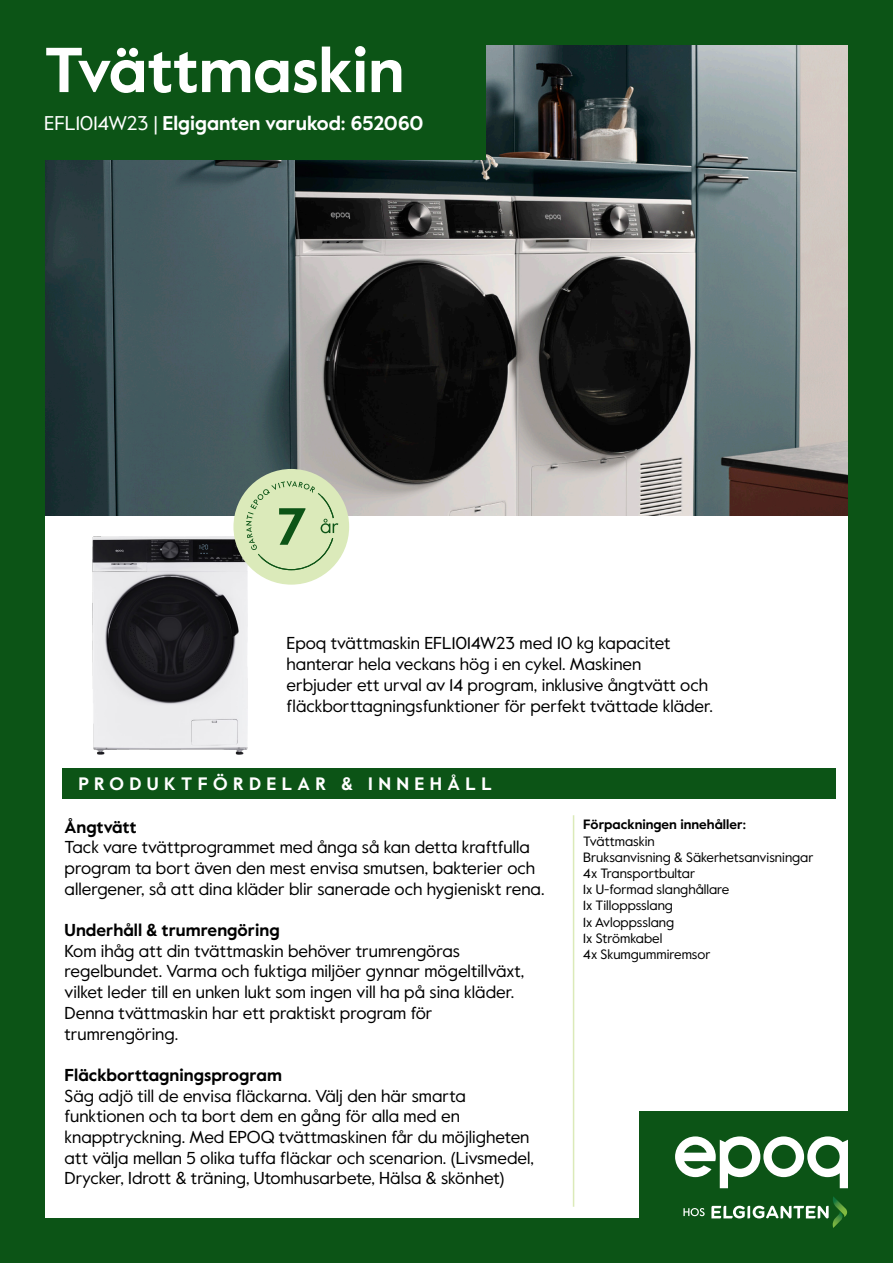
<style>
.page{position:relative;width:893px;height:1263px;background:#0c5416}
.page>*{position:absolute;margin:0;border:0;box-sizing:border-box;transform-origin:0 0}
.t1{font:700 63.3px "Value EPOQ";color:#fff}
.t2{font:700 19.8px "Value EPOQ";color:#fff}
.t3{font:700 18px "Value EPOQ";letter-spacing:.3em;color:#fff}
.t4{font:17.25px/20.7px "Value EPOQ";color:#000}
.t5{font:700 17.25px "Value EPOQ";color:#000}
.t6{font:13.5px "Value EPOQ";color:#000}
.t7{font:700 13.5px "Value EPOQ";color:#000}
.s1{font-weight:400}
</style>
<div class="page">
<div style="left:45px;top:45px;width:803px;height:1173px;background:#fff"></div>
<img style="left:92px;top:536px;width:156px;height:218px">
<div style="left:62px;top:768px;width:774px;height:30px;background:#0c5416"></div>
<div style="left:639px;top:1111px;width:254px;height:152px;background:#0c5416"></div>
<svg style="left:683px;top:1208px;width:22px;height:8px"></svg>
<svg style="left:675px;top:1136px;width:173px;height:52px"></svg>
<svg style="left:711px;top:1196px;width:136px;height:32px"></svg>
<img style="left:45px;top:45px;width:803px;height:471px">
<div style="left:30px;top:9px;width:455px;height:150px;background:#0c5416"></div>
<div style="left:233px;top:469px;width:116px;height:116px;background:#dbeaba;border-radius:50%"></div>
<svg style="left:246px;top:481px;width:92px;height:89px"></svg>
<hr style="left:573px;top:815px;width:1px;height:392px;background:#dbeab9">
<p class="t1" style="left:44px;top:26px;width:362px">Tvättmaskin</p>
<p class="t2" style="left:44px;top:109px;width:381px"><span class="s1">EFL1014W23 |</span> Elgiganten varukod: 652060</p>
<p class="t4" style="left:287px;top:633px;width:428px">Epoq tvättmaskin EFL1014W23 med 10 kg kapacitet hanterar hela veckans hög i en cykel. Maskinen<br>erbjuder ett urval av 14 program, inklusive ångtvätt och fläckborttagningsfunktioner för perfekt tvättade kläder.</p>
<p class="t3" style="left:78px;top:771px;width:415px">PRODUKTFÖRDELAR &amp; INNEHÅLL</p>
<p class="t5" style="left:65px;top:814px;width:74px">Ångtvätt</p>
<p class="t4" style="left:65px;top:836px;width:481px">Tack vare tvättprogrammet med ånga så kan detta kraftfulla program ta bort även den mest envisa smutsen, bakterier och allergener, så att dina kläder blir sanerade och hygieniskt rena.</p>
<p class="t5" style="left:65px;top:918px;width:217px">Underhåll &amp; trumrengöring</p>
<p class="t4" style="left:65px;top:940px;width:461px">Kom ihåg att din tvättmaskin behöver trumrengöras regelbundet. Varma och fuktiga miljöer gynnar mögeltillväxt, vilket leder till en unken lukt som ingen vill ha på sina kläder.<br>Denna tvättmaskin har ett praktiskt program för trumrengöring.</p>
<p class="t5" style="left:65px;top:1063px;width:219px">Fläckborttagningsprogram</p>
<p class="t4" style="left:65px;top:1085px;width:471px">Säg adjö till de envisa fläckarna. Välj den här smarta funktionen och ta bort dem en gång för alla med en knapptryckning. Med EPOQ tvättmaskinen får du möjligheten att välja mellan 5 olika tuffa fläckar och scenarion. (Livsmedel, Drycker, Idrott &amp; träning, Utomhusarbete, Hälsa &amp; skönhet)</p>
<p class="t7" style="left:583px;top:815px;width:164px">Förpackningen innehåller:</p>
<p class="t6" style="left:583px;top:831px;width:73px">Tvättmaskin</p>
<p class="t6" style="left:583px;top:848px;width:232px">Bruksanvisning &amp; Säkerhetsanvisningar</p>
<p class="t6" style="left:583px;top:864px;width:113px">4x Transportbultar</p>
<p class="t6" style="left:583px;top:880px;width:148px">1x U-formad slanghållare</p>
<p class="t6" style="left:583px;top:896px;width:91px">1x Tilloppsslang</p>
<p class="t6" style="left:583px;top:912px;width:92px">1x Avloppsslang</p>
<p class="t6" style="left:583px;top:929px;width:81px">1x Strömkabel</p>
<p class="t6" style="left:583px;top:945px;width:129px">4x Skumgummiremsor</p>
</div>
